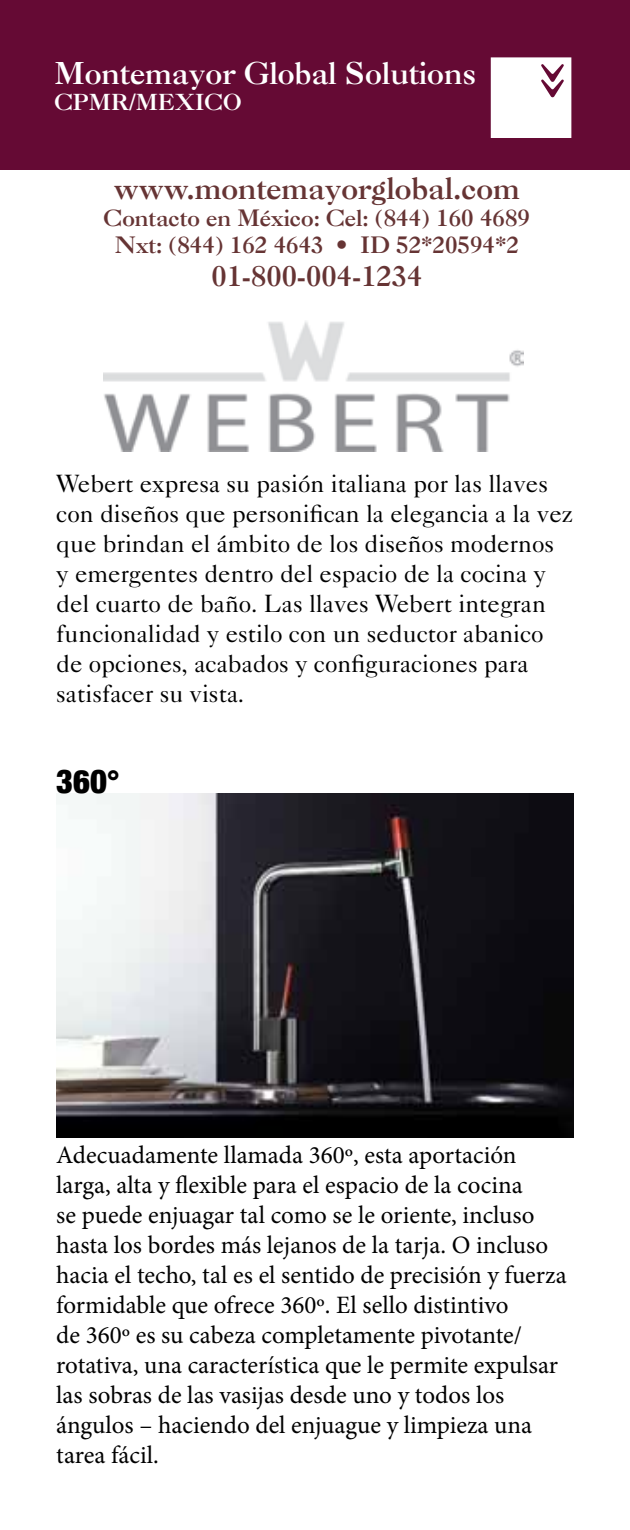
<style>
.page{position:relative;width:630px;height:1530px;background:#fff}
.page>*{position:absolute;margin:0;border:0;box-sizing:border-box;transform-origin:0 0}
.t1{font:900 condensed 32.5px "Helvetica Neue";color:#000}
.t2{font:30.25px "Caslon Three";color:#fff}
.t3{font:30px "Caslon Three LT";color:#663434}
.t4{font:27.5px "Caslon Three LT";color:#663434}
.t5{font:25px/30px "Minion Pro";color:#000}
.t6{font:25px/30px "Caslon Five Forty";color:#000}
.t7{font:22.5px/27px "Caslon Three LT";color:#663434;text-align:center}
.t8{font:22.25px "Caslon Three LT";color:#fff}
</style>
<div class="page">
<img style="left:104px;top:321px;width:420px;height:131px">
<img style="left:56px;top:793px;width:518px;height:345px">
<div style="left:0;top:0;width:630px;height:170px;background:#650a34"></div>
<div style="left:491px;top:57px;width:80px;height:81px;background:#fff"></div>
<p class="t2" style="left:54px;top:54px;width:423px">Montemayor Global Solutions</p>
<p class="t8" style="left:54px;top:88px;width:189px">CPMR/MEXICO</p>
<p class="t3" style="left:114px;top:170px;width:408px">www.montemayorglobal.com</p>
<p class="t7" style="left:104px;top:205px;width:428px">Contacto en México: Cel: (844) 160 4689<br>Nxt: (844) 162 4643 • ID 52*20594*2</p>
<p class="t4" style="left:211px;top:260px;width:212px">01-800-004-1234</p>
<p class="t6" style="left:56px;top:468px;width:518px">Webert expresa su pasión italiana por las llaves con diseños que personifican la elegancia a la vez que brindan el ámbito de los diseños modernos y emergentes dentro del espacio de la cocina y del cuarto de baño. Las llaves Webert integran funcionalidad y estilo con un seductor abanico de opciones, acabados y configuraciones para satisfacer su vista.</p>
<h1 class="t1" style="left:56px;top:762px;width:65px">360°</h1>
<p class="t5" style="left:56px;top:1140px;width:512px">Adecuadamente llamada 360º, esta aportación larga, alta y flexible para el espacio de la cocina<br>se puede enjuagar tal como se le oriente, incluso hasta los bordes más lejanos de la tarja. O incluso hacia el techo, tal es el sentido de precisión y fuerza formidable que ofrece 360º. El sello distintivo<br>de 360º es su cabeza completamente pivotante/ rotativa, una característica que le permite expulsar las sobras de las vasijas desde uno y todos los ángulos – haciendo del enjuague y limpieza una tarea fácil.</p>
</div>
